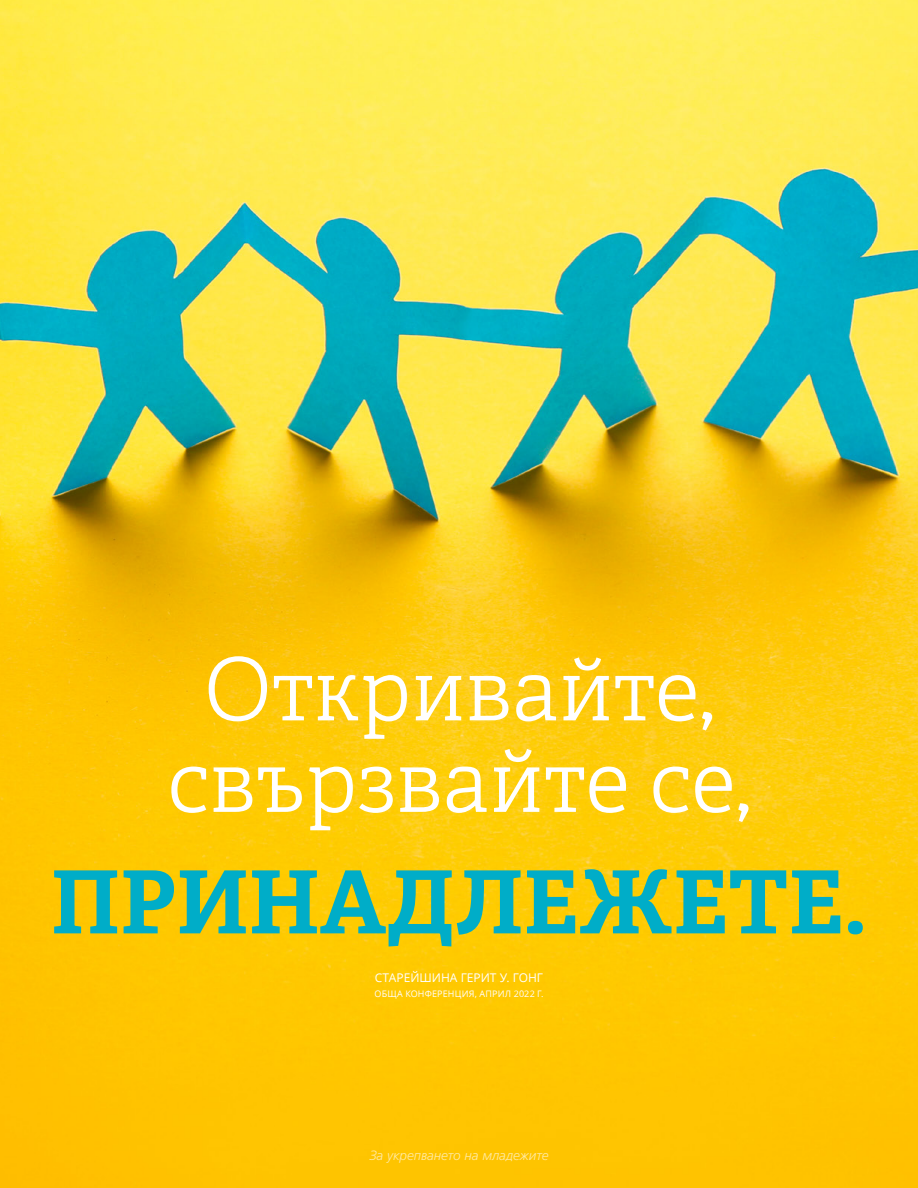
<style>
.page{position:relative;width:918px;height:1188px;background:#fff}
.page>*{position:absolute;margin:0;border:0;box-sizing:border-box;transform-origin:0 0}
.Pull_Quote_Gong1{font:300 87px/91.5px "Helam Slablds Lat";color:#fff;text-align:center}
.Pull_Quote_Gong1-2{font:700 87px "Helam Slablds Lat";color:#00adc8}
.t1{font:italic 300 13.5px "Frutigerlds Lat";color:#fff}
.Citation_center_whit{font:12px "Dots Solidlds Lat";color:#fff}
.GC_white_centered{font:9px "Dots Solidlds Lat";letter-spacing:.02em;color:#fff}
</style>
<div class="page">
<img style="left:0;top:0;width:918px;height:1188px">
<p class="Pull_Quote_Gong1" style="left:167px;top:642px;width:585px">Откривайте, свързвайте се,</p>
<p class="Pull_Quote_Gong1-2" style="left:51px;top:831px;width:818px">ПРИНАДЛЕЖЕТЕ.</p>
<p class="Citation_center_whit" style="left:375px;top:968px;width:170px">СТАРЕЙШИНА ГЕРИТ У. ГОНГ</p>
<p class="GC_white_centered" style="left:374px;top:987px;width:171px">ОБЩА КОНФЕРЕНЦИЯ, АПРИЛ 2022 Г.</p>
<h2 class="t1" style="left:369px;top:1145px;width:181px">За укрепването на младежите</h2>
</div>
